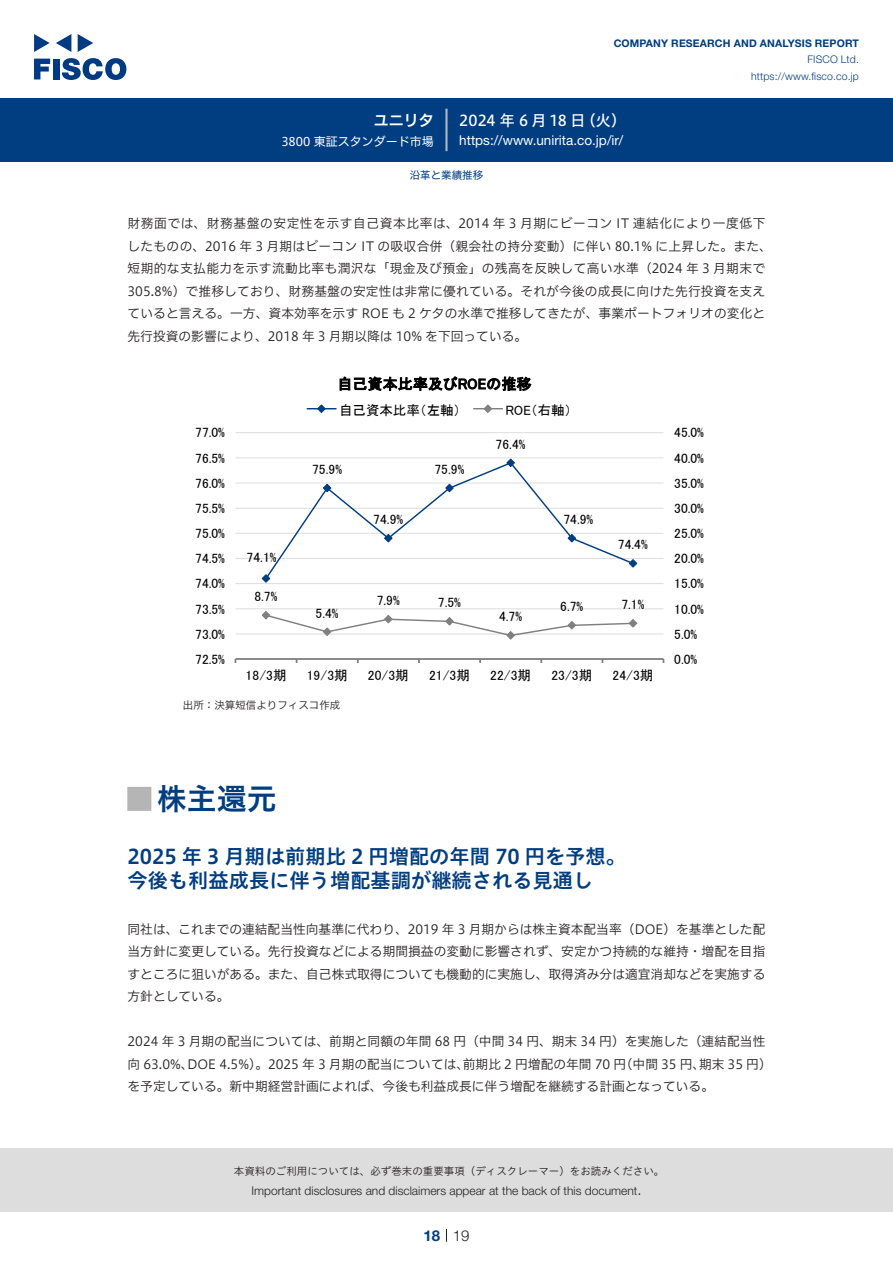
<style>
.page{position:relative;width:893px;height:1263px;background:#fff}
.page>*{position:absolute;margin:0;border:0;box-sizing:border-box;transform-origin:0 0}
.t1{font:30px "Hiragino UD Sans Std N W6";color:#003d81}
.t2{font:24px "Hiragino UD Sans Std N W6";color:#b5b5b6}
.中タイトル{font:20.25px/24px "Hiragino UD Sans Std W6";color:#003d81}
.t3{font:15px "MS P Gothic";letter-spacing:.01em;color:#000}
.t4{font:15px "Hiragino UD Sans F Std N W5";color:#fff}
.t5{font:15px "Hiragino UD Sans F Std N W6";color:#fff}
.t6{font:300 15px "Helvetica Neue LT Std";color:#231f20}
.t7{font:700 15px "Helvetica Neue LT Std";color:#003d81}
.t8{font:13.5px "MS P Gothic";letter-spacing:.005em;color:#000}
.t9{font:13.5px "Helvetica Neue LT Std";color:#fff}
.本文{font:12.75px/22.5px "Hiragino UD Sans F Std N W3";letter-spacing:.005em;color:#231f20}
.t10{font:300 12px "Helvetica Neue LT Std";color:#231f20}
.t11{font:12px "Hiragino UD Sans F Std N W4";color:#fff}
.t12{font:10.5px "Hiragino UD Sans Std W3";color:#231f20}
.t13{font:700 10.5px "Helvetica Neue LT Std";letter-spacing:.015em;color:#003d81}
.t14{font:300 10.5px/16.5px "Helvetica Neue LT Std";letter-spacing:.015em;color:#003d81;text-align:right}
.表組み基本スタイル{font:10.5px "Hiragino UD Sans F Std N W3";color:#231f20}
.ヘッダー{font:10.5px "Hiragino UD Sans F Std N W4";color:#003d81}
</style>
<div class="page">
<div style="left:0;top:1148px;width:893px;height:64px;background:#ddd"></div>
<svg style="left:34px;top:59px;width:16px;height:20px"></svg>
<div style="left:53px;top:59px;width:6px;height:20px;background:#003a83"></div>
<svg style="left:62px;top:58px;width:64px;height:22px"></svg>
<svg style="left:34px;top:34px;width:16px;height:18px"></svg>
<svg style="left:78px;top:34px;width:15px;height:18px"></svg>
<svg style="left:56px;top:34px;width:15px;height:18px"></svg>
<div style="left:0;top:98px;width:893px;height:64px;background:#003d81"></div>
<hr style="left:445px;top:109px;width:3px;height:42px;background:#b5b5b6">
<svg style="left:446px;top:1229px;width:1px;height:13px"></svg>
<hr style="left:235px;top:634px;width:428px;height:1px;background:#ddd">
<hr style="left:235px;top:608px;width:428px;height:1px;background:#ddd">
<hr style="left:235px;top:583px;width:428px;height:1px;background:#ddd">
<hr style="left:235px;top:558px;width:428px;height:1px;background:#ddd">
<hr style="left:235px;top:533px;width:428px;height:1px;background:#ddd">
<hr style="left:235px;top:508px;width:428px;height:1px;background:#ddd">
<hr style="left:235px;top:483px;width:428px;height:1px;background:#ddd">
<hr style="left:235px;top:457px;width:428px;height:1px;background:#ddd">
<hr style="left:235px;top:432px;width:428px;height:1px;background:#ddd">
<hr style="left:235px;top:658px;width:428px;height:2px;background:#808080">
<svg style="left:261px;top:458px;width:377px;height:125px"></svg>
<svg style="left:261px;top:611px;width:377px;height:29px"></svg>
<svg style="left:307px;top:404px;width:29px;height:9px"></svg>
<svg style="left:474px;top:404px;width:28px;height:9px"></svg>
<p class="t5" style="left:374px;top:109px;width:62px">ユニリタ</p>
<p class="t11" style="left:281px;top:132px;width:154px">3800 東証スタンダード市場</p>
<p class="t13" style="left:614px;top:37px;width:247px">COMPANY RESEARCH AND ANALYSIS REPORT</p>
<p class="t14" style="left:751px;top:51px;width:109px">FISCO Ltd. https://www.fisco.co j p.</p>
<p class="t4" style="left:581px;top:109px;width:47px">（火(</p>
<p class="t4" style="left:459px;top:109px;width:128px">2024 年 6 月 18 日</p>
<p class="t9" style="left:459px;top:132px;width:166px">https://www.unirita. c o j p. /i r/</p>
<p class="ヘッダー" style="left:410px;top:167px;width:75px">沿革と業績推移</p>
<p class="本文" style="left:128px;top:211px;width:646px">財務面では、財務基盤の安定性を示す自己資本比率は、2014 年 3 月期にビーコン IT 連結化により一度低下したものの、2016 年 3 月期はビーコン IT の吸収合併（親会社の持分変動）に伴い 80.1% に上昇した。また、短期的な支払能力を示す流動比率も潤沢な「現金及び預金」の残高を反映して高い水準（2024 年 3 月期末で305.8%）で推移しており、財務基盤の安定性は非常に優れている。それが今後の成長に向けた先行投資を支えていると言える。一方、資本効率を示す ROE も 2 ケタの水準で推移してきたが、事業ポートフォリオの変化と先行投資の影響により、2018 年 3 月期以降は 10% を下回っている。</p>
<p class="t8" style="left:195px;top:426px;width:31px">77.0%</p>
<p class="t8" style="left:195px;top:451px;width:31px">76.5%</p>
<p class="t8" style="left:195px;top:476px;width:31px">76.0%</p>
<p class="t8" style="left:195px;top:501px;width:31px">75.5%</p>
<p class="t8" style="left:195px;top:526px;width:31px">75.0%</p>
<p class="t8" style="left:195px;top:552px;width:31px">74.5%</p>
<p class="t8" style="left:195px;top:577px;width:31px">74.0%</p>
<p class="t8" style="left:195px;top:602px;width:31px">73.5%</p>
<p class="t8" style="left:195px;top:627px;width:31px">73.0%</p>
<p class="t8" style="left:195px;top:652px;width:31px">72.5%</p>
<p class="t8" style="left:247px;top:550px;width:31px">74.1%</p>
<p class="t8" style="left:254px;top:589px;width:25px">8.7%</p>
<p class="t8" style="left:246px;top:669px;width:42px">18/3期</p>
<p class="t3" style="left:337px;top:376px;width:196px">自己資本比率及びROEの推移</p>
<p class="t8" style="left:505px;top:403px;width:68px">ROE（右軸(</p>
<p class="t8" style="left:339px;top:403px;width:123px">自己資本比率（左軸）</p>
<p class="t8" style="left:312px;top:462px;width:31px">75.9%</p>
<p class="t8" style="left:373px;top:512px;width:31px">74.9%</p>
<p class="t8" style="left:434px;top:462px;width:31px">75.9%</p>
<p class="t8" style="left:496px;top:437px;width:31px">76.4%</p>
<p class="t8" style="left:563px;top:513px;width:31px">74.9%</p>
<p class="t8" style="left:316px;top:606px;width:25px">5.4%</p>
<p class="t8" style="left:307px;top:669px;width:42px">19/3期</p>
<p class="t8" style="left:377px;top:593px;width:25px">7.9%</p>
<p class="t8" style="left:368px;top:669px;width:42px">20/3期</p>
<p class="t8" style="left:438px;top:595px;width:25px">7.5%</p>
<p class="t8" style="left:429px;top:669px;width:42px">21/3期</p>
<p class="t8" style="left:499px;top:609px;width:25px">4.7%</p>
<p class="t8" style="left:490px;top:669px;width:42px">22/3期</p>
<p class="t8" style="left:560px;top:599px;width:25px">6.7%</p>
<p class="t8" style="left:551px;top:669px;width:42px">23/3期</p>
<p class="表組み基本スタイル" style="left:183px;top:697px;width:159px">出所：決算短信よりフィスコ作成</p>
<p class="t8" style="left:618px;top:537px;width:31px">74.4%</p>
<p class="t8" style="left:621px;top:597px;width:25px">7.1%</p>
<p class="t8" style="left:613px;top:669px;width:42px">24/3期</p>
<p class="t8" style="left:674px;top:426px;width:31px">45.0%</p>
<p class="t8" style="left:674px;top:451px;width:31px">40.0%</p>
<p class="t8" style="left:674px;top:476px;width:31px">35.0%</p>
<p class="t8" style="left:674px;top:501px;width:31px">30.0%</p>
<p class="t8" style="left:674px;top:526px;width:31px">25.0%</p>
<p class="t8" style="left:674px;top:552px;width:31px">20.0%</p>
<p class="t8" style="left:674px;top:577px;width:31px">15.0%</p>
<p class="t8" style="left:674px;top:602px;width:31px">10.0%</p>
<p class="t8" style="left:674px;top:627px;width:24px">5.0%</p>
<p class="t8" style="left:674px;top:652px;width:24px">0.0%</p>
<p class="t1" style="left:157px;top:776px;width:121px">株主還元</p>
<p class="t2" style="left:128px;top:780px;width:25px">█</p>
<p class="中タイトル" style="left:128px;top:843px;width:500px">2025 年 3 月期は前期比 2 円増配の年間 70 円を予想。今後も利益成長に伴う増配基調が継続される見通し</p>
<p class="本文" style="left:128px;top:917px;width:639px;text-align:justify">同社は、これまでの連結配当性向基準に代わり、2019 年 3 月期からは株主資本配当率（DOE）を基準とした配当方針に変更している。先行投資などによる期間損益の変動に影響されず、安定かつ持続的な維持・増配を目指すところに狙いがある。また、自己株式取得についても機動的に実施し、取得済み分は適宜消却などを実施する方針としている。</p>
<p class="本文" style="left:699px;top:1030px;width:74px;text-indent:-571px">2024 年 3 月期の配当については、前期と同額の年間 68 円（中間 34 円、期末 34 円）を実施した（連結配当性期末 35 円(</p>
<p class="本文" style="left:463px;top:1052px;width:244px">前期比 2 円増配の年間 70 （円中間 35 円、</p>
<p class="本文" style="left:187px;top:1052px;width:284px">DOE 4.5%）。2025 年 3 月期の配当については、</p>
<p class="本文" style="left:128px;top:1052px;width:588px">向 63.0%、<br>を予定している。新中期経営計画によれば、今後も利益成長に伴う増配を継続する計画となっている。</p>
<p class="t12" style="left:234px;top:1163px;width:432px">本資料のご利用については、必ず巻末の重要事項（ディスクレーマー）をお読みください。</p>
<p class="t6" style="left:637px;top:1180px;width:6px">.</p>
<p class="t10" style="left:251px;top:1183px;width:387px">Important disclosures and disclaimers appear at the back of this document</p>
<p class="t7" style="left:423px;top:1226px;width:18px">18</p>
<p class="t6" style="left:453px;top:1226px;width:18px">19</p>
</div>
